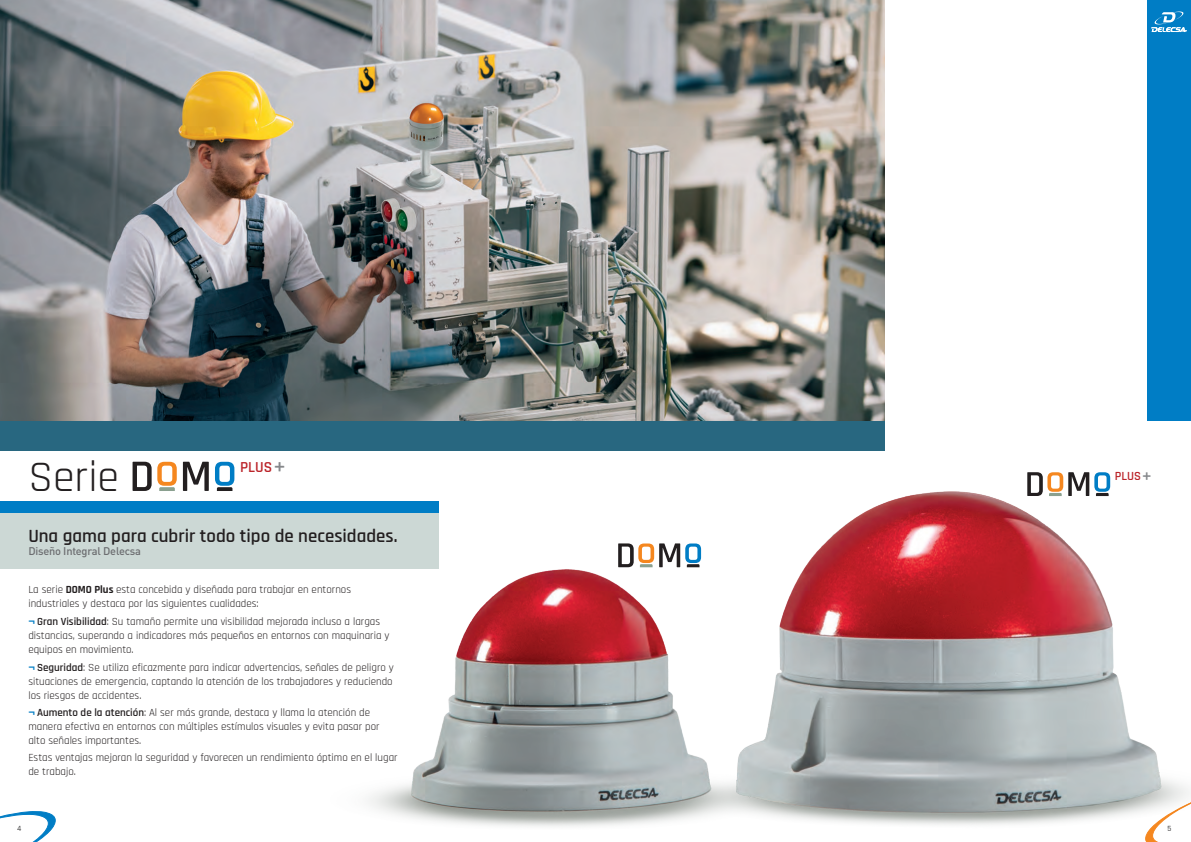
<style>
.page{position:relative;width:1191px;height:842px;background:#fff}
.page>*{position:absolute;margin:0;border:0;box-sizing:border-box;transform-origin:0 0}
.t1{font:43.9px "Rajdhani";color:#231f20}
.t2{font:600 18.9px "Rajdhani";color:#231f20}
.t3{font:600 15.4px "Rajdhani";color:#bb242a}
.t4{font:600 12.6px "Rajdhani";color:#bb242a}
.t5{font:11px/14px "Rajdhani";color:#231f20}
.t6{font:500 11px "DIN Pro";letter-spacing:-.02em;color:#6c6d70}
.t7{font:500 8px "Rajdhani";color:#3e3e3f}
.s1{font-weight:700}
.s2{font-family:"Helvetica Neue LT Std";font-weight:700;color:#007dc5}
.s3{font-weight:600}
.s4{font-size:22.6px;color:#86888b}
.s5{font-size:18.4px;color:#86888b}
</style>
<div class="page">
<div style="left:1147px;top:0;width:44px;height:421px;background:#007dc5"></div>
<svg style="left:0;top:811px;width:55px;height:31px"></svg>
<svg style="left:1151px;top:12px;width:36px;height:20px"></svg>
<img style="left:298px;top:335px;width:893px;height:507px">
<img style="left:0;top:0;width:884px;height:421px">
<div style="left:0;top:421px;width:884px;height:29px;background:#286780"></div>
<div style="left:0;top:511px;width:438px;height:58px;background:#ccd8d5"></div>
<div style="left:0;top:501px;width:438px;height:12px;background:#007dc5"></div>
<svg style="left:215px;top:462px;width:19px;height:29px"></svg>
<svg style="left:133px;top:462px;width:76px;height:29px"></svg>
<svg style="left:1027px;top:472px;width:83px;height:24px"></svg>
<svg style="left:618px;top:543px;width:83px;height:24px"></svg>
<h1 class="t1" style="left:28px;top:452px;width:92px">Serie</h1>
<h2 class="t2" style="left:28px;top:525px;width:371px">Una gama para cubrir todo tipo de necesidades.</h2>
<p class="t6" style="left:28px;top:542px;width:114px">Diseño Integral Delecsa</p>
<p class="t5" style="left:28px;top:583px;width:324px">La serie <span class="s1">DOMO Plus</span> esta concebida y diseñada para trabajar en entornos industriales y destaca por las siguientes cualidades:</p>
<p class="t5" style="left:28px;top:614px;width:363px"><span class="s2">¬</span> <span class="s3">Gran Visibilidad</span>: Su tamaño permite una visibilidad mejorada incluso a largas distancias, superando a indicadores más pequeños en entornos con maquinaria y equipos en movimiento.</p>
<p class="t5" style="left:28px;top:660px;width:367px;text-align:justify"><span class="s2">¬</span> <span class="s3">Seguridad</span>: Se utiliza eficazmente para indicar advertencias, señales de peligro y situaciones de emergencia, captando la atención de los trabajadores y reduciendo los riesgos de accidentes.</p>
<p class="t5" style="left:28px;top:706px;width:353px"><span class="s2">¬</span> <span class="s3">Aumento de la atención</span>: Al ser más grande, destaca y llama la atención de manera efectiva en entornos con múltiples estímulos visuales y evita pasar por alto señales importantes.</p>
<p class="t5" style="left:28px;top:751px;width:371px">Estas ventajas mejoran la seguridad y favorecen un rendimiento óptimo en el lugar de trabajo.</p>
<h3 class="t3" style="left:240px;top:457px;width:47px">PLUS<span class="s4">+</span></h3>
<p class="t4" style="left:1114px;top:469px;width:39px">PLUS<span class="s5">+</span></p>
<p class="t7" style="left:17px;top:824px;width:6px">4</p>
<p class="t7" style="left:1167px;top:824px;width:5px">5</p>
</div>
